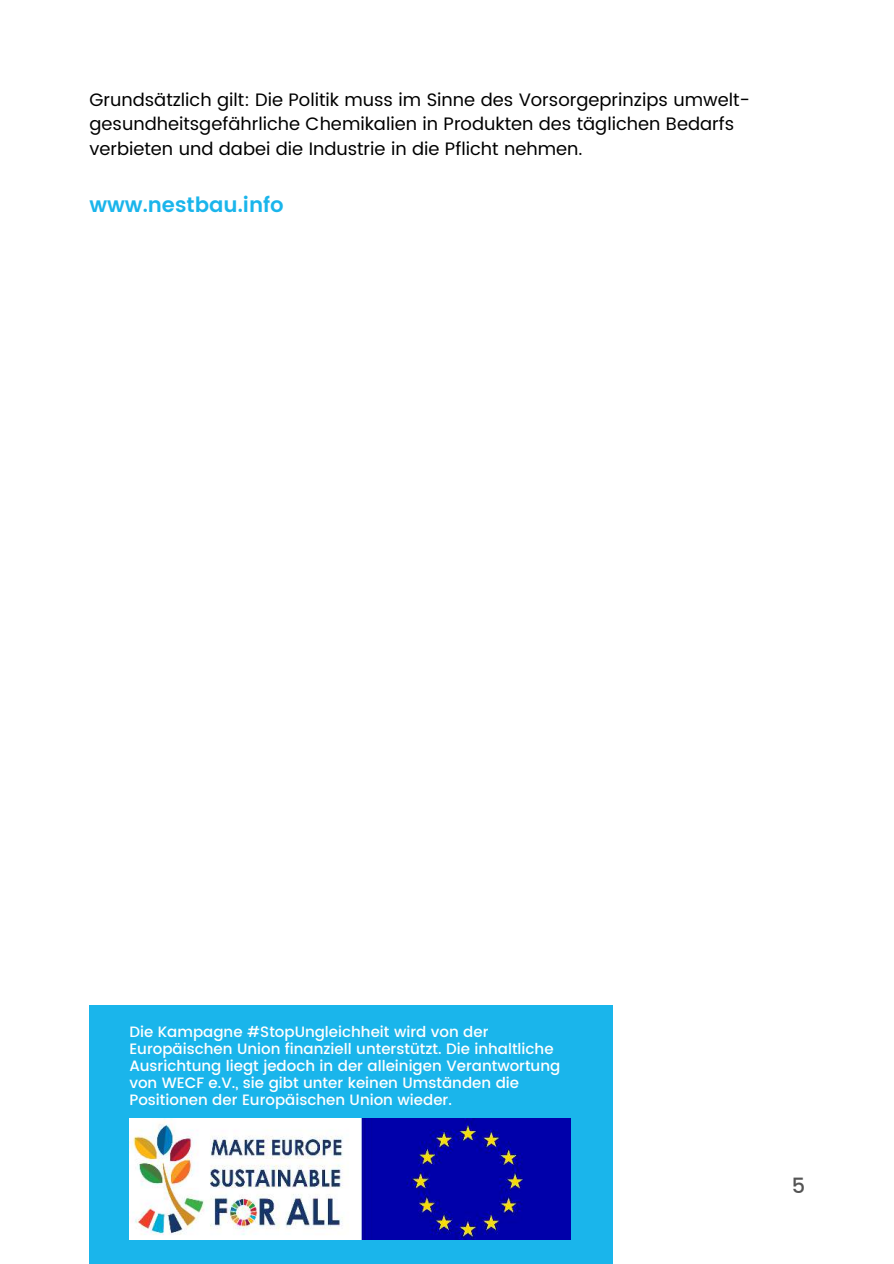
<style>
.page{position:relative;width:894px;height:1264px;background:#fff}
.page>*{position:absolute;margin:0;border:0;box-sizing:border-box;transform-origin:0 0}
.t1{font:600 21px "Poppins";color:#1ab5eb}
.t2{font:500 21px "Poppins";color:#545454}
.t3{font:18px/24.8px "Poppins";color:#000}
.t4{font:500 15px/17px "Poppins";color:#fff}
</style>
<div class="page">
<div style="left:89px;top:1005px;width:524px;height:258px;background:#1ab5eb"></div>
<img style="left:129px;top:1118px;width:441px;height:121px">
<p class="t3" style="left:89px;top:87px;width:662px">Grundsätzlich gilt: Die Politik muss im Sinne des Vorsorgeprinzips umwelt&shy;gesundheitsgefährliche Chemikalien in Produkten des täglichen Bedarfs verbieten und dabei die Industrie in die Pflicht nehmen.</p>
<h1 class="t1" style="left:89px;top:188px;width:196px">www.nestbau.info</h1>
<p class="t4" style="left:129px;top:1023px;width:432px">Die Kampagne #StopUngleichheit wird von der Europäischen Union finanziell unterstützt. Die inhaltliche Ausrichtung liegt jedoch in der alleinigen Verantwortung von WECF e.V., sie gibt unter keinen Umständen die Positionen der Europäischen Union wieder.</p>
<h1 class="t2" style="left:791px;top:1170px;width:15px">5</h1>
</div>
